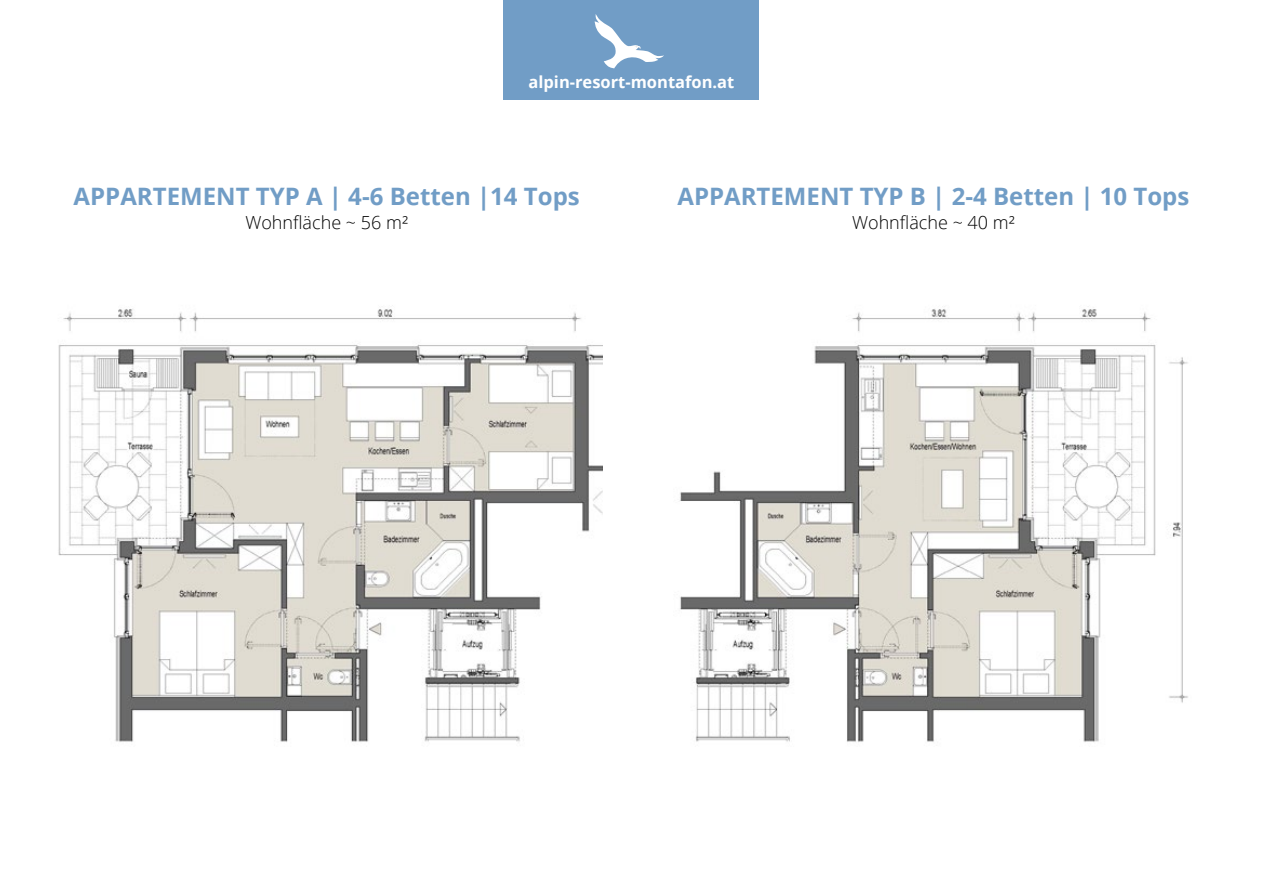
<style>
.page{position:relative;width:1263px;height:893px;background:#fff}
.page>*{position:absolute;margin:0;border:0;box-sizing:border-box;transform-origin:0 0}
.t1{font:700 24px "Open Sans";color:#719dc6}
.t2{font:300 18px "Open Sans";color:#000}
.t3{font:700 16.5px "Open Sans";color:#fff}
</style>
<div class="page">
<img style="left:58px;top:309px;width:544px;height:433px">
<img style="left:680px;top:309px;width:508px;height:433px">
<div style="left:504px;top:0;width:255px;height:99px;background:#719dc6"></div>
<svg style="left:595px;top:14px;width:69px;height:54px"></svg>
<p class="t3" style="left:528px;top:71px;width:207px">alpin-resort-montafon.at</p>
<p class="t1" style="left:74px;top:180px;width:508px">APPARTEMENT TYP A | 4-6 Betten |14 Tops</p>
<p class="t2" style="left:245px;top:211px;width:164px">Wohnfläche ~ 56 m²</p>
<p class="t1" style="left:677px;top:180px;width:513px">APPARTEMENT TYP B | 2-4 Betten | 10 Tops</p>
<p class="t2" style="left:852px;top:211px;width:164px">Wohnfläche ~ 40 m²</p>
</div>
